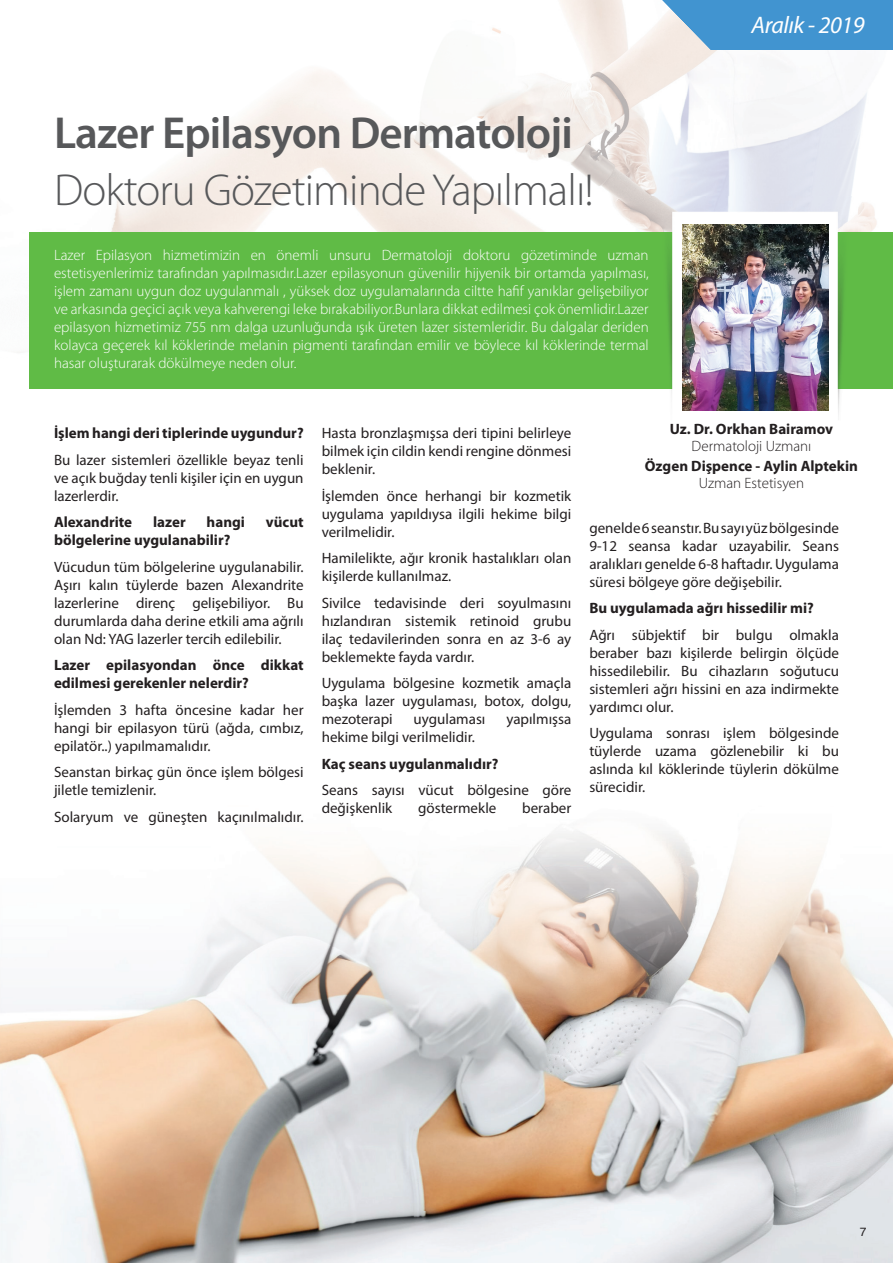
<style>
.page{position:relative;width:893px;height:1263px;background:#fff}
.page>*{position:absolute;margin:0;border:0;box-sizing:border-box;transform-origin:0 0}
.t1{font:300 45px "Myriad Pro";letter-spacing:-.02em;color:#57585a}
.t2{font:600 45px "Myriad Pro";letter-spacing:-.02em;color:#57585a}
.t3{font:italic 24px "Myriad Pro";letter-spacing:-.02em;color:#fff}
.t4{font:15px/18px "Myriad Pro";color:#231f20;text-align:justify}
.t5{font:300 15px/18px "Myriad Pro";color:#fff;text-align:justify}
.t6{font:700 15px/18px "Myriad Pro";color:#231f20}
.t7{font:300 15px "Myriad Pro";color:#231f20}
.t8{font:12px "Helvetica";color:#231f20}
</style>
<div class="page">
<img style="left:118px;top:0;width:749px;height:198px">
<img style="left:29px;top:198px;width:252px;height:50px">
<img style="left:348px;top:198px;width:303px;height:34px">
<img style="left:858px;top:202px;width:19px;height:30px">
<img style="left:29px;top:248px;width:1px;height:141px">
<div style="left:30px;top:232px;width:863px;height:157px;background:#60bb46"></div>
<img style="left:651px;top:196px;width:207px;height:221px">
<svg style="left:662px;top:0;width:231px;height:50px;background:#539dd2"></svg>
<img style="left:0;top:831px;width:893px;height:432px">
<img style="left:683px;top:224px;width:145px;height:186px">
<h1 class="t2" style="left:54px;top:104px;width:520px">Lazer Epilasyon Dermatoloji</h1>
<h1 class="t1" style="left:54px;top:162px;width:541px">Doktoru Gözetiminde Yapılmalı!</h1>
<p class="t5" style="left:54px;top:246px;width:596px">Lazer Epilasyon hizmetimizin en önemli unsuru Dermatoloji doktoru gözetiminde uzman estetisyenlerimiz tarafından yapılmasıdır.Lazer epilasyonun güvenilir hijyenik bir ortamda yapılması, işlem zamanı uygun doz uygulanmalı , yüksek doz uygulamalarında ciltte hafif yanıklar gelişebiliyor ve arkasında geçici açık veya kahverengi leke bırakabiliyor.Bunlara dikkat edilmesi çok önemlidir.Lazer epilasyon hizmetimiz 755 nm dalga uzunluğunda ışık üreten lazer sistemleridir. Bu dalgalar deriden kolayca geçerek kıl köklerinde melanin pigmenti tarafından emilir ve böylece kıl köklerinde termal hasar oluşturarak dökülmeye neden olur.</p>
<h2 class="t3" style="left:751px;top:11px;width:55px">Ara ık</h2>
<h2 class="t3" style="left:853px;top:11px;width:13px">9</h2>
<h2 class="t3" style="left:761px;top:11px;width:105px">Eylül - 2018</h2>
<h2 class="t3" style="left:748px;top:11px;width:58px">Kasım</h2>
<p class="t6" style="left:54px;top:423px;width:251px">İşlem hangi deri tiplerinde uygundur?</p>
<p class="t4" style="left:54px;top:450px;width:251px">Bu lazer sistemleri özellikle beyaz tenli ve açık buğday tenli kişiler için en uygun lazerlerdir.</p>
<p class="t6" style="left:54px;top:512px;width:80px">Alexandrite</p>
<p class="t6" style="left:153px;top:512px;width:34px">lazer</p>
<p class="t6" style="left:207px;top:512px;width:40px">hangi</p>
<p class="t6" style="left:266px;top:512px;width:39px">vücut</p>
<p class="t6" style="left:54px;top:530px;width:178px">bölgelerine uygulanabilir?</p>
<p class="t4" style="left:54px;top:557px;width:251px">Vücudun tüm bölgelerine uygulanabilir.<br>Aşırı kalın tüylerde bazen Alexandrite lazerlerine direnç gelişebiliyor. Bu durumlarda daha derine etkili ama ağrılı olan Nd: YAG lazerler tercih edilebilir.</p>
<p class="t6" style="left:54px;top:656px;width:251px">Lazer epilasyondan önce dikkat edilmesi gerekenler nelerdir?</p>
<p class="t4" style="left:54px;top:700px;width:251px">İşlemden 3 hafta öncesine kadar her hangi bir epilasyon türü (ağda, cımbız, epilatör..) yapılmamalıdır.</p>
<p class="t4" style="left:54px;top:763px;width:251px">Seanstan birkaç gün önce işlem bölgesi jiletle temizlenir.</p>
<p class="t4" style="left:54px;top:807px;width:251px">Solaryum ve güneşten kaçınılmalıdır.</p>
<p class="t4" style="left:322px;top:424px;width:251px">Hasta bronzlaşmışsa deri tipini belirleye bilmek için cildin kendi rengine dönmesi beklenir.</p>
<p class="t4" style="left:322px;top:486px;width:251px">İşlemden önce herhangi bir kozmetik uygulama yapıldıysa ilgili hekime bilgi verilmelidir.</p>
<p class="t4" style="left:322px;top:549px;width:251px">Hamilelikte, ağır kronik hastalıkları olan kişilerde kullanılmaz.</p>
<p class="t4" style="left:322px;top:593px;width:251px">Sivilce tedavisinde deri soyulmasını hızlandıran sistemik retinoid grubu ilaç tedavilerinden sonra en az 3-6 ay beklemekte fayda vardır.</p>
<p class="t4" style="left:322px;top:674px;width:251px">Uygulama bölgesine kozmetik amaçla başka lazer uygulaması, botox, dolgu, mezoterapi</p>
<p class="t4" style="left:414px;top:710px;width:73px">uygulaması</p>
<p class="t4" style="left:506px;top:710px;width:66px">yapılmışsa</p>
<p class="t4" style="left:322px;top:728px;width:155px">hekime bilgi verilmelidir.</p>
<p class="t6" style="left:322px;top:754px;width:178px">Kaç seans uygulanmalıdır?</p>
<p class="t4" style="left:322px;top:781px;width:251px">Seans sayısı vücut bölgesine göre değişkenlik</p>
<p class="t4" style="left:418px;top:799px;width:80px">göstermekle</p>
<p class="t4" style="left:522px;top:799px;width:51px">beraber</p>
<p class="t6" style="left:670px;top:420px;width:165px">Uz. Dr. Orkhan Bairamov</p>
<p class="t7" style="left:692px;top:437px;width:121px">Dermatoloji Uzmanı</p>
<p class="t6" style="left:645px;top:457px;width:215px">Özgen Dişpence - Aylin Alptekin</p>
<p class="t7" style="left:699px;top:474px;width:107px">Uzman Estetisyen</p>
<p class="t4" style="left:589px;top:518px;width:251px">genelde 6 seanstır. Bu sayı yüz bölgesinde 9-12 seansa kadar uzayabilir. Seans aralıkları genelde 6-8 haftadır. Uygulama süresi bölgeye göre değişebilir.</p>
<p class="t6" style="left:589px;top:599px;width:226px">Bu uygulamada ağrı hissedilir mi?</p>
<p class="t4" style="left:589px;top:625px;width:251px">Ağrı sübjektif bir bulgu olmakla beraber bazı kişilerde belirgin ölçüde hissedilebilir. Bu cihazların soğutucu sistemleri ağrı hissini en aza indirmekte yardımcı olur.</p>
<p class="t4" style="left:589px;top:724px;width:251px">Uygulama sonrası işlem bölgesinde tüylerde uzama gözlenebilir ki bu aslında kıl köklerinde tüylerin dökülme sürecidir.</p>
<p class="t8" style="left:860px;top:1223px;width:8px">7</p>
</div>
